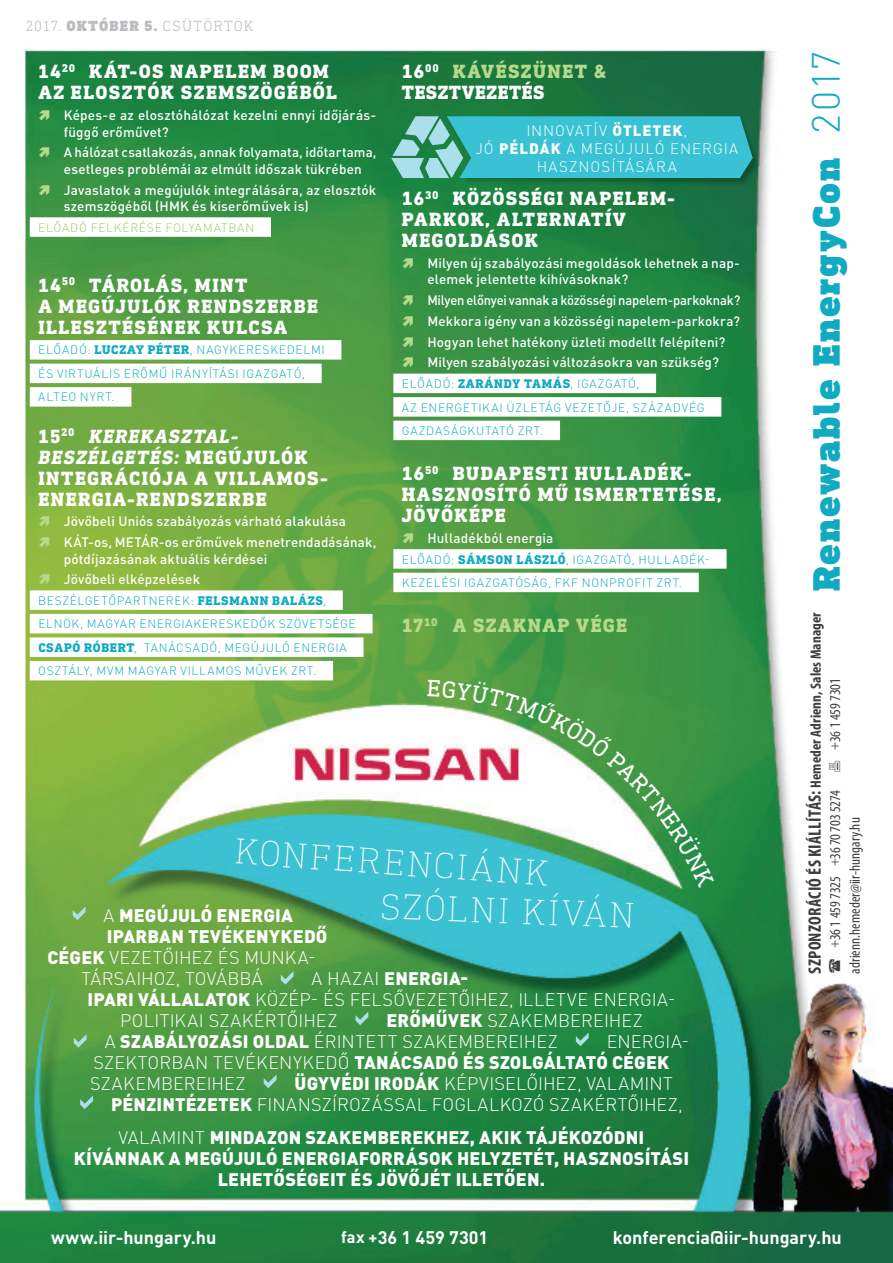
<style>
.page{position:relative;width:893px;height:1263px;background:#fff}
.page>*{position:absolute;margin:0;border:0;box-sizing:border-box;transform-origin:0 0}
.t1{font:900 39px "DIN Next Slab Pro";color:#10aac1}
.t2{font:200 36.45px "DIN Next Slab Pro";color:#fff}
.t3{font:800 19.5px/21px "DIN Next Slab Pro";letter-spacing:.07em;color:#fff}
.t4{font:800 19.5px/21px "DIN Next Slab Pro";letter-spacing:.03em;color:#fff}
.t5{font:800 19.5px "DIN Next Slab Pro";letter-spacing:.07em;color:#b6d98c}
.t6{font:300 18px/21px "DIN Pro";letter-spacing:.01em;color:#fff}
.t7{font:900 18px "DIN Pro";letter-spacing:.01em;color:#fff}
.t8{font:700 18px "DIN Pro";color:#fff}
.t9{font:700 condensed 15px/19.5px "Myriad Pro";letter-spacing:.005em;color:#3e3e3f}
.t10{font:300 15px "DIN Pro";letter-spacing:.065em;color:#fff}
.t11{font:condensed 15px "Myriad Pro";color:#3e3e3f}
.t12{font:300 15px "DIN Next Slab Pro";letter-spacing:.065em;color:#bcbdc0}
.t13{font:900 15px "DIN Pro";color:#fff}
.t14{font:500 13.5px/16.5px "DIN Pro";letter-spacing:.01em;color:#fff}
.t15{font:500 13.5px/20.7px "DIN Pro";letter-spacing:.01em;color:#fff;scale:.96 1}
.t16{font:300 12px/23.5px "DIN Pro";letter-spacing:.055em;color:#10aac1}
.t17{font:300 12px "DIN Pro";letter-spacing:.06em;color:#9c6}
.s1{font-weight:900}
.s2{font-family:"DIN Next Slab Pro";font-weight:800;font-size:12.75px}
.s3{font-style:italic}
.s4{color:#b6d98c}
.s5{font-weight:300}
.s6{font-family:"DIN Pro";font-weight:300}
.s7{font-size:18px}
.s8{font-weight:400;font-size:13.5px}
.s9{font-weight:400}
.s10{font-size:13.5px}
.s11{font-size:16.5px}
</style>
<div class="page">
<img style="left:0;top:48px;width:893px;height:1215px">
<div style="left:30px;top:217px;width:241px;height:20px;background:#fff"></div>
<div style="left:30px;top:340px;width:311px;height:20px;background:#fff"></div>
<div style="left:30px;top:364px;width:292px;height:19px;background:#fff"></div>
<div style="left:30px;top:387px;width:101px;height:20px;background:#fff"></div>
<div style="left:30px;top:590px;width:313px;height:20px;background:#fff"></div>
<div style="left:30px;top:614px;width:343px;height:19px;background:#fff"></div>
<div style="left:30px;top:637px;width:334px;height:20px;background:#fff"></div>
<div style="left:30px;top:661px;width:303px;height:19px;background:#fff"></div>
<div style="left:393px;top:374px;width:263px;height:19px;background:#fff"></div>
<div style="left:393px;top:397px;width:328px;height:20px;background:#fff"></div>
<div style="left:393px;top:421px;width:167px;height:19px;background:#fff"></div>
<div style="left:393px;top:549px;width:334px;height:20px;background:#fff"></div>
<div style="left:393px;top:573px;width:306px;height:19px;background:#fff"></div>
<svg style="left:73px;top:906px;width:13px;height:14px"></svg>
<svg style="left:281px;top:971px;width:13px;height:14px"></svg>
<svg style="left:356px;top:1011px;width:12px;height:14px"></svg>
<svg style="left:74px;top:1034px;width:13px;height:14px"></svg>
<svg style="left:576px;top:1032px;width:13px;height:14px"></svg>
<svg style="left:264px;top:1074px;width:12px;height:14px"></svg>
<svg style="left:80px;top:1095px;width:13px;height:14px"></svg>
<div style="left:447px;top:116px;width:314px;height:71px;background:#231f20;opacity:.3"></div>
<svg style="left:391px;top:116px;width:362px;height:62px;background:#42bcc6"></svg>
<svg style="left:39px;top:110px;width:11px;height:11px"></svg>
<svg style="left:39px;top:147px;width:10px;height:11px"></svg>
<svg style="left:39px;top:185px;width:11px;height:10px"></svg>
<svg style="left:39px;top:516px;width:11px;height:11px"></svg>
<svg style="left:39px;top:537px;width:10px;height:10px"></svg>
<svg style="left:39px;top:574px;width:11px;height:11px"></svg>
<svg style="left:403px;top:258px;width:10px;height:10px"></svg>
<svg style="left:403px;top:295px;width:10px;height:11px"></svg>
<svg style="left:403px;top:316px;width:10px;height:10px"></svg>
<svg style="left:403px;top:337px;width:10px;height:10px"></svg>
<svg style="left:403px;top:358px;width:10px;height:10px"></svg>
<svg style="left:403px;top:533px;width:10px;height:10px"></svg>
<svg style="left:829px;top:959px;width:11px;height:13px"></svg>
<svg style="left:829px;top:761px;width:11px;height:10px"></svg>
<svg style="left:427px;top:680px;width:287px;height:208px"></svg>
<p class="t12" style="left:26px;top:17px;width:229px">2017. <span class="s1">OKTÓBER 5.</span> CSÜTÖRTÖK</p>
<h3 class="t3" style="left:38px;top:61px;width:300px">14<sup>20</sup> KÁT-OS NAPELEM BOOM<br>AZ ELOSZTÓK SZEMSZÖGÉBŐL</h3>
<p class="t14" style="left:64px;top:106px;width:314px">Képes-e az elosztóhálózat kezelni ennyi időjárás&shy;függő erőművet?</p>
<p class="t14" style="left:64px;top:144px;width:314px">A hálózat csatlakozás, annak folyamata, időtartama, esetleges problémái az elmúlt időszak tükrében</p>
<p class="t14" style="left:64px;top:181px;width:314px">Javaslatok a megújulók integrálására, az elosztók szemszögéből (HMK és kiserőművek is)</p>
<p class="t17" style="left:38px;top:219px;width:217px">ELŐADÓ FELKÉRÉSE FOLYAMATBAN</p>
<h3 class="t3" style="left:38px;top:275px;width:281px">14<sup>50</sup> TÁROLÁS, MINT<br>A MEGÚJULÓK RENDSZERBE<br>ILLESZTÉSÉNEK KULCSA</h3>
<p class="t16" style="left:38px;top:338px;width:288px">ELŐADÓ: <span class="s2">LUCZAY PÉTER</span>, NAGYKERESKEDELMI<br>ÉS VIRTUÁLIS ERŐMŰ IRÁNYÍTÁSI IGAZGATÓ,<br>ALT</p>
<p class="t16" style="left:61px;top:385px;width:56px">EO NYRT.</p>
<h3 class="t3" style="left:38px;top:425px;width:291px">15<sup>20</sup> <span class="s3">KEREKASZTAL-<br>BESZÉLGETÉS:</span> MEGÚJULÓK<br>INTEGRÁCIÓJA A VILLAMOS-<br>ENERGIA-RENDSZERBE</h3>
<p class="t14" style="left:64px;top:510px;width:314px;line-height:20.7px">Jövőbeli Uniós szabályozás várható alakulása<br>KÁT-os, METÁR-os erőművek menetrendadásának,</p>
<p class="t14" style="left:64px;top:548px;width:205px;line-height:20.7px">pótdíjazásának aktuális kérdései<br>Jövőbeli elképzelések</p>
<p class="t16" style="left:38px;top:588px;width:317px">BESZÉLGETŐPARTNE RE K: <span class="s2">FELSMANN BALÁZS</span>, ELNÖK, MAGYAR ENERGIAKERESKEDŐK SZÖVETSÉGE <span class="s2">CSAPÓ RÓBERT</span>, TANÁCSADÓ, MEGÚJULÓ ENE RGIA OSZTÁLY, MVM</p>
<p class="t16" style="left:128px;top:659px;width:190px">MAGYAR VILLAMOS M ŰVEK ZRT.</p>
<h3 class="t4" style="left:402px;top:61px;width:206px">16<sup>00</sup> <span class="s4">KÁVÉSZÜNET &amp;<br></span>TESZTVEZETÉS</h3>
<p class="t10" style="left:526px;top:120px;width:127px">I NNOVATÍV <span class="s1">ÖTLETE</span></p>
<p class="t13" style="left:672px;top:120px;width:16px">K<span class="s5">,</span></p>
<p class="t10" style="left:475px;top:138px;width:264px">JÓ <span class="s1">PÉLDÁK</span> A MEGÚJULÓ ENERGIA</p>
<p class="t10" style="left:537px;top:156px;width:142px">HASZNOSÍTÁSÁRA</p>
<h3 class="t3" style="left:402px;top:188px;width:274px">16<sup>30</sup> KÖZÖSSÉGI NAPELEM-<br>PARKOK, ALTERNATÍV<br>MEGOLDÁSOK</h3>
<p class="t14" style="left:427px;top:254px;width:314px">Milyen új szabályozási megoldások lehetnek a nap&shy;elemek jelentette kihívásoknak?</p>
<p class="t15" style="left:427px;top:289px;width:327px">Milyen előnyei vannak a közösségi napelem-parkoknak?<br>Mekkora igény van a közösségi napelem-parkokra?<br>Hogyan lehet hatékony üzleti modellt felépíteni?<br>Milyen szabályozási változásokra van szükség?</p>
<p class="t16" style="left:402px;top:371px;width:304px">ELŐADÓ: <span class="s2">ZARÁNDY TAMÁS</span>, IGAZGATÓ,<br>AZ ENERGETIKAI ÜZLETÁG VEZETŐJE, SZÁZADVÉG<br>GAZDASÁGKUTATÓ ZRT.</p>
<h3 class="t3" style="left:402px;top:463px;width:321px">16<sup>50</sup> BUDAPESTI HULLADÉK-<br>HASZNOSÍTÓ MŰ ISMERTETÉSE,<br>JÖVŐKÉPE</h3>
<p class="t14" style="left:427px;top:529px;width:128px">Hulladékból energia</p>
<p class="t16" style="left:402px;top:547px;width:310px">ELŐADÓ: <span class="s2">SÁMSON LÁSZLÓ</span>, IGAZGATÓ, H ULLADÉK-<br>KEZE LÉSI I GAZGATÓSÁG, FKF</p>
<p class="t16" style="left:582px;top:570px;width:102px">NONPROFIT ZRT.</p>
<h3 class="t5" style="left:402px;top:614px;width:227px">17<sup>10</sup> A SZAKNAP VÉGE</h3>
<h2 class="t2" style="left:236px;top:830px;width:311px;rotate:4deg">Konferenciánk</h2>
<h2 class="t2" style="left:381px;top:885px;width:257px;rotate:2deg">szólni kíván</h2>
<h3 class="t7" style="left:104px;top:903px;width:181px"><span class="s5">A</span> MEGÚJULÓ ENERGIA</h3>
<h3 class="t7" style="left:107px;top:924px;width:222px">IPARBAN TEVÉKENYKEDŐ</h3>
<h3 class="t6" style="left:47px;top:946px;width:270px"><span class="s1">CÉGEK</span> VEZETŐIHEZ ÉS MUNKA-</h3>
<h3 class="t6" style="left:81px;top:967px;width:183px">TÁRSAIHOZ, TOVÁBBÁ</h3>
<h3 class="t7" style="left:312px;top:966px;width:158px"><span class="s5">A HAZAI</span> ENERGIA-</h3>
<h3 class="t7" style="left:88px;top:987px;width:28px">IPARI</h3>
<h3 class="t6" style="left:120px;top:988px;width:557px;text-indent:18px"><span class="s1">VÁLLALATOK</span> KÖZÉP- ÉS FELSŐVEZETŐIHEZ, ILLETVE ENERGIA-<br>POLITIKAI SZAKÉRTŐIHEZ</h3>
<h3 class="t6" style="left:105px;top:1009px;width:540px;text-indent:282px"><span class="s1">ERŐMŰVEK</span> SZAKEMBEREIHEZ<br>A <span class="s1">SZABÁLYOZÁSI OLDAL</span> ÉRINTETT SZAKE MBE RE IHEZ</h3>
<h3 class="t6" style="left:90px;top:1030px;width:600px;text-indent:517px">ENERGIA-<br>SZEKTORBAN TEVÉKENYKEDŐ <span class="s1">TANÁCSADÓ ÉS SZOLGÁLTATÓ CÉGEK<br></span>SZAKEMBEREIHEZ</h3>
<h3 class="t6" style="left:295px;top:1072px;width:380px"><span class="s1">ÜGYVÉDI IRODÁK</span> KÉPVISELŐIHEZ, VALAMINT</h3>
<h3 class="t7" style="left:111px;top:1092px;width:108px">PÉNZINTÉZETE</h3>
<h3 class="t6" style="left:119px;top:1086px;width:566px;line-height:33.8px;text-indent:121px"><span class="s1">K</span> FINANSZÍROZÁSSAL FOGLALKOZÓ SZAKÉRTŐIHEZ,<br>VALAMINT <span class="s1">MINDAZON SZAKEMBERE</span></h3>
<h3 class="t7" style="left:423px;top:1126px;width:220px">KHEZ, AKIK TÁJÉKOZÓDNI</h3>
<h3 class="t7" style="left:74px;top:1147px;width:321px">KÍVÁNNAK A MEGÚJULÓ ENERGIAFORRÁ</h3>
<h3 class="t7" style="left:418px;top:1147px;width:270px">SOK HELYZETÉT, HASZNOSÍTÁSI</h3>
<h3 class="t7" style="left:218px;top:1168px;width:111px">LEHETŐSÉGEIT</h3>
<h3 class="t7" style="left:351px;top:1168px;width:196px">ÉS JÖVŐJÉT ILLETŐEN.</h3>
<h1 class="t1" style="left:803px;top:591px;width:542px;rotate:-90deg">RENEWABLE ENERGYCON <span class="s6">2017</span></h1>
<p class="t9" style="left:806px;top:948px;width:337px;text-indent:-26px;rotate:-90deg"><span class="s7">szponzoráció és kiállítás:</span> Hemeder Adrienn, Sales Manager <span class="s8">+</span><span class="s9">36 1 459 7325</span> <span class="s8">+</span><span class="s9">36 70 703 5274</span></p>
<p class="t11" style="left:826px;top:749px;width:73px;rotate:-90deg"><span class="s10">+</span>36 1 459 7301</p>
<p class="t11" style="left:846px;top:974px;width:158px;rotate:-90deg">adrienn.hemeder@iir-hungary.hu</p>
<h3 class="t8" style="left:51px;top:1225px;width:167px">www.iir-hungary.hu</h3>
<h3 class="t8" style="left:341px;top:1225px;width:149px"><span class="s11">fax +</span>36 1 459 7301</h3>
<h3 class="t8" style="left:613px;top:1225px;width:231px">konferencia@iir-hungary.hu</h3>
</div>
